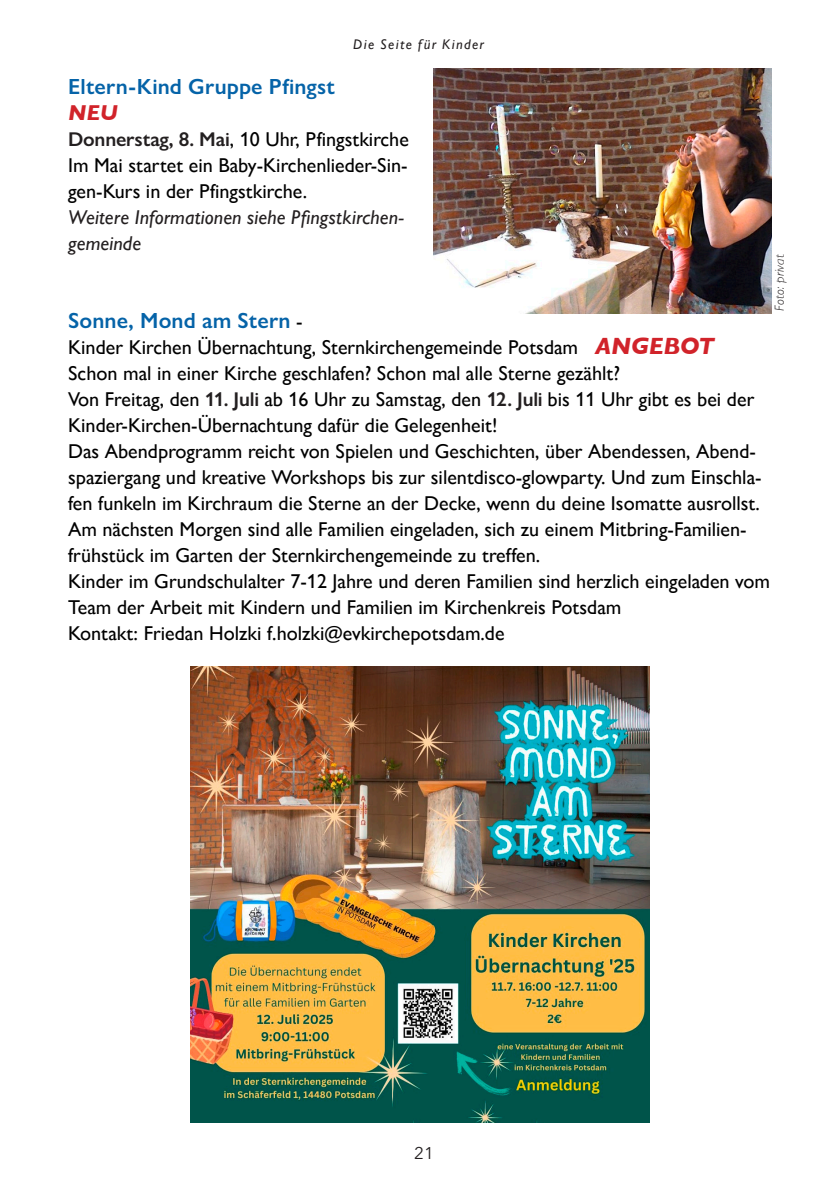
<style>
.page{position:relative;width:840px;height:1191px;background:#fff}
.page>*{position:absolute;margin:0;border:0;box-sizing:border-box;transform-origin:0 0}
.t1{font:600 22px "Gill Sans Nova";letter-spacing:.005em;color:#0563a8}
.t2{font:italic 700 22px "Gill Sans";color:#d1232a}
.t3{font:20px/26px "Gill Sans Nova";color:#000;text-align:justify}
.t4{font:italic 20px/26px "Gill Sans";letter-spacing:.01em;color:#231f20}
.t5{font:17px "Avenir Next";color:#231f20}
.t6{font:italic 14px "Gill Sans Nova";letter-spacing:.095em;color:#231f20}
.t7{font:italic 300 13px "Gill Sans";letter-spacing:.02em;color:#231f20}
.s1{font-weight:600;color:#231f20}
.s2{font-weight:400;font-size:20px;color:#000}
.s3{font-family:"Gill Sans";font-weight:700;font-style:italic;font-size:24px;color:#d1232a}
</style>
<div class="page">
<img style="left:433px;top:68px;width:338px;height:245px">
<img style="left:190px;top:666px;width:459px;height:457px">
<p class="t6" style="left:353px;top:36px;width:132px">Die Seite für Kinder</p>
<p class="t1" style="left:68px;top:73px;width:268px">Eltern-Kind Gruppe Pfingst</p>
<p class="t2" style="left:68px;top:100px;width:52px">NEU</p>
<p class="t3" style="left:68px;top:126px;width:342px"><span class="s1">Donnerstag, 8. Mai</span>, 10 Uhr, Pfingstkirche Im Mai startet ein Baby-Kirchenlieder-Sin&shy;gen-Kurs in der Pfingstkirche.</p>
<p class="t4" style="left:68px;top:204px;width:337px">Weitere Informationen siehe Pfingstkirchen&shy;gemeinde</p>
<p class="t7" style="left:771px;top:310px;width:58px;rotate:-90deg">Foto: privat</p>
<p class="t1" style="left:68px;top:307px;width:236px">Sonne, Mond am Stern <span class="s2">-</span></p>
<p class="t3" style="left:68px;top:334px;width:703px;text-align:left">Kinder Kirchen Übernachtung, Sternkirchengemeinde Potsdam <span class="s3">ANGEBOT<br></span>Schon mal in einer Kirche geschlafen? Schon mal alle Sterne gezählt?<br>Von Freitag, den <span class="s1">11. Juli</span> ab 16 Uhr zu Samstag, den <span class="s1">12. Juli</span> bis 11 Uhr gibt es bei der Kinder-Kirchen-Übernachtung dafür die Gelegenheit!<br>Das Abendprogramm reicht von Spielen und Geschichten, über Abendessen, Abend&shy;spaziergang und kreative Workshops bis zur silentdisco-glowparty. Und zum Einschla&shy;fen funkeln im Kirchraum die Sterne an der Decke, wenn du deine Isomatte ausrollst.<br>Am nächsten Morgen sind alle Familien eingeladen, sich zu einem Mitbring-Familien&shy;frühstück im Garten der Sternkirchengemeinde zu treffen.<br>Kinder im Grundschulalter 7-12 Jahre und deren Familien sind herzlich eingeladen vom Team der Arbeit mit Kindern und Familien im Kirchenkreis Potsdam<br>Kontakt: Friedan Holzki f.holzki@evkirchepotsdam.de</p>
<p class="t5" style="left:414px;top:1138px;width:21px">21</p>
</div>
